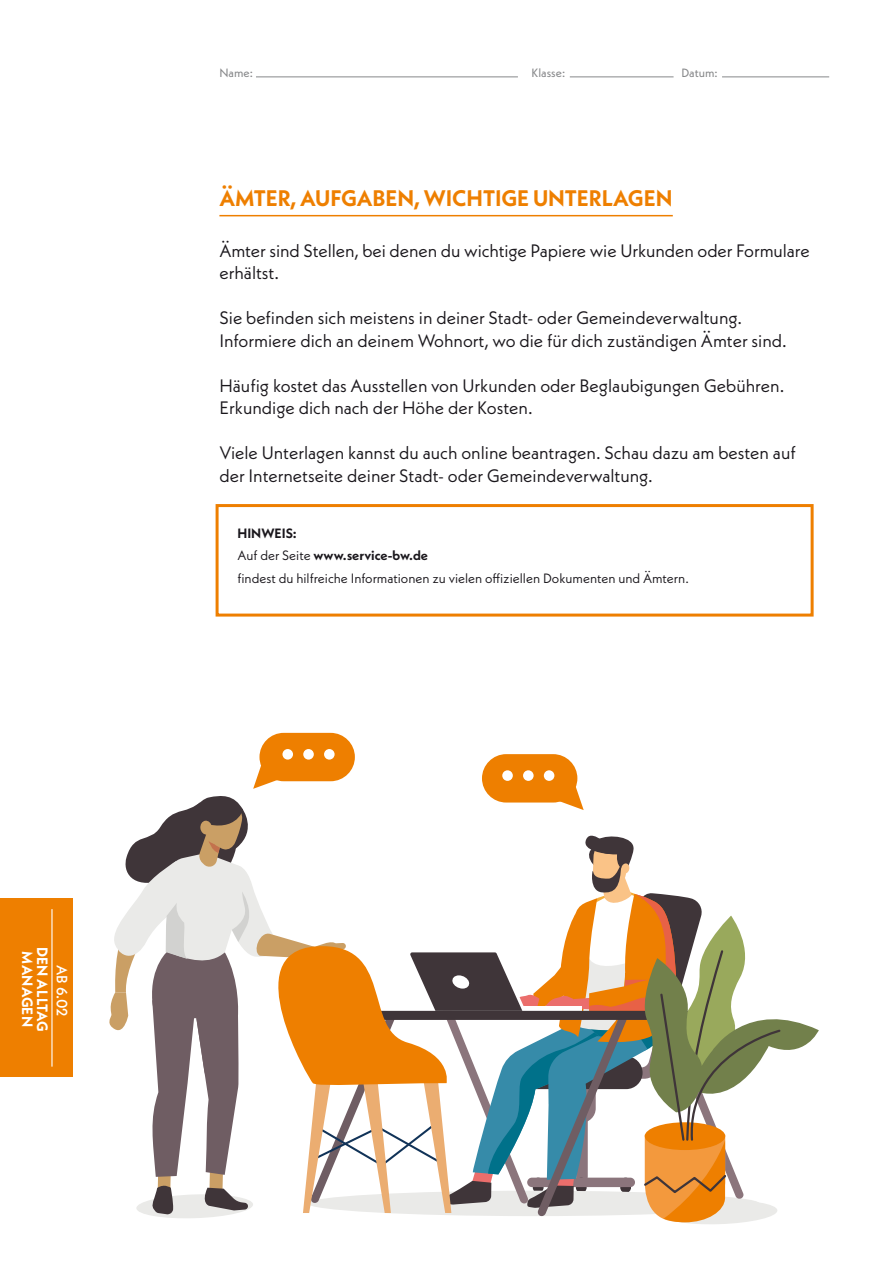
<style>
.page{position:relative;width:893px;height:1263px;background:#fff}
.page>*{position:absolute;margin:0;border:0;box-sizing:border-box;transform-origin:0 0}
.BWO_Ü1_ARBEITSBLÄTTE{font:700 22.5px "Neue Kabel";letter-spacing:-.005em;color:#ee7f00}
.BWO_AB_Brot{font:18px/22.5px "Neue Kabel";color:#1a171c}
.programmpunkte_light{font:700 15px "Neue Kabel";letter-spacing:.01em;color:#fff}
.programmpunkte_light-2{font:500 15px "Neue Kabel";color:#fff}
.BWO_AB_ZUSATZINFOS{font:13.5px "Neue Kabel";color:#1a171c}
.BWO_AB_ZUSATZINFOS-2{font:700 13.5px "Neue Kabel";color:#1a171c}
.brot_bildungsmappe{font:12px "Neue Kabel";color:#87888a}
.s1{font-weight:400}
</style>
<div class="page">
<div style="left:482px;top:754px;width:95px;height:48px;background:#ee7f00;border-radius:24px"></div>
<div style="left:259px;top:733px;width:96px;height:48px;background:#ee7f00;border-radius:24px"></div>
<div style="left:324px;top:749px;width:11px;height:10px;background:#fff;border-radius:50%"></div>
<div style="left:303px;top:749px;width:11px;height:10px;background:#fff;border-radius:50%"></div>
<div style="left:282px;top:749px;width:11px;height:10px;background:#fff;border-radius:50%"></div>
<svg style="left:109px;top:764px;width:710px;height:460px"></svg>
<hr style="left:219px;top:215px;width:454px;height:1px;background:#ee7f00">
<div style="left:216px;top:504px;width:598px;height:112px;border:3px solid #ee7f00"></div>
<hr style="left:256px;top:77px;width:262px;height:1px;background:#87888a">
<hr style="left:570px;top:77px;width:104px;height:1px;background:#87888a">
<hr style="left:722px;top:77px;width:107px;height:1px;background:#87888a">
<div style="left:0;top:898px;width:72px;height:179px;background:#ee7f00"></div>
<hr style="left:51px;top:909px;width:2px;height:158px;background:#fff">
<p class="programmpunkte_light" style="left:37px;top:951px;width:77px;rotate:90deg">MANAGEN</p>
<p class="programmpunkte_light" style="left:52px;top:946px;width:86px;rotate:90deg">DEN ALLTAG</p>
<p class="programmpunkte_light-2" style="left:72px;top:964px;width:54px;rotate:90deg">AB 6.02</p>
<p class="brot_bildungsmappe" style="left:219px;top:65px;width:35px">Name:</p>
<p class="brot_bildungsmappe" style="left:531px;top:65px;width:35px">Klasse:</p>
<p class="brot_bildungsmappe" style="left:681px;top:65px;width:38px">Datum:</p>
<p class="BWO_Ü1_ARBEITSBLÄTTE" style="left:220px;top:184px;width:454px">ÄMTER, AUFGABEN, WICHTIGE UNTERLAGEN</p>
<p class="BWO_AB_Brot" style="left:219px;top:239px;width:592px">Ämter sind Stellen, bei denen du wichtige Papiere wie Urkunden oder Formulare erhältst.</p>
<p class="BWO_AB_Brot" style="left:219px;top:306px;width:524px">Sie befinden sich meistens in deiner Stadt- oder Gemeindeverwaltung.</p>
<p class="BWO_AB_Brot" style="left:219px;top:329px;width:569px">Informiere dich an deinem Wohnort, wo die für dich zuständigen Ämter sind.</p>
<p class="BWO_AB_Brot" style="left:219px;top:374px;width:567px">Häufig kostet das Ausstellen von Urkunden oder Beglaubigungen Gebühren.<br>Erkundige dich nach der Höhe der Kosten.</p>
<p class="BWO_AB_Brot" style="left:219px;top:441px;width:578px">Viele Unterlagen kannst du auch online beantragen. Schau dazu am besten auf</p>
<p class="BWO_AB_Brot" style="left:219px;top:464px;width:435px">der Internetseite deiner Stadt- oder Gemeindeverwaltung.</p>
<p class="BWO_AB_ZUSATZINFOS-2" style="left:237px;top:524px;width:61px">HINWEIS:</p>
<p class="BWO_AB_ZUSATZINFOS-2" style="left:237px;top:547px;width:192px"><span class="s1">Auf der Seite</span> www.service-bw.de</p>
<p class="BWO_AB_ZUSATZINFOS" style="left:237px;top:569px;width:453px">findest du hilfreiche Informationen zu vielen offiziellen Dokumenten und Ämtern.</p>
</div>
